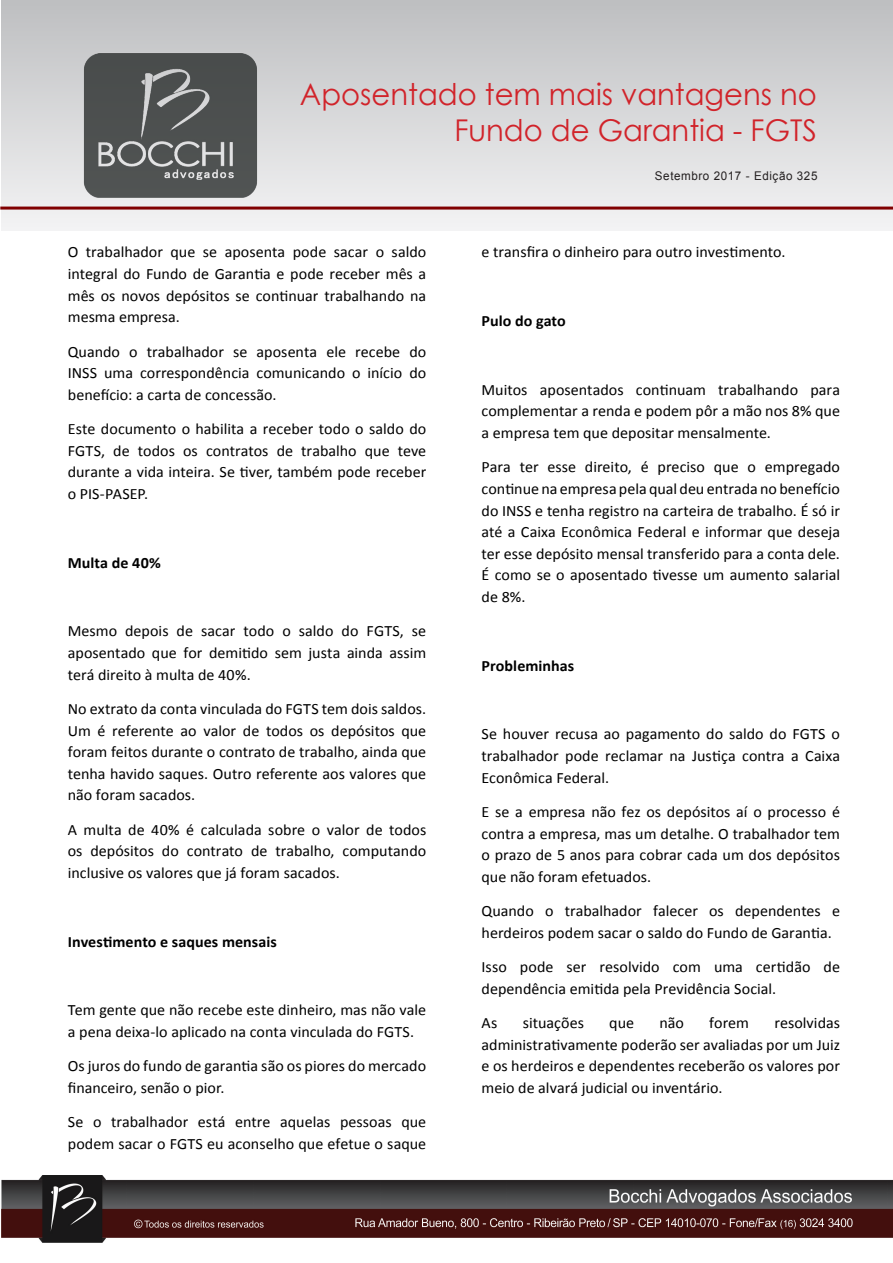
<style>
.page{position:relative;width:893px;height:1263px;background:#fff}
.page>*{position:absolute;margin:0;border:0;box-sizing:border-box;transform-origin:0 0}
.t1{font:30px/36px "Century Gothic";color:#d1232a;text-align:right}
.t2{font:15.75px/21.6px "Calibri";color:#000;text-align:justify}
.t3{font:700 15.75px "Calibri";letter-spacing:.005em;color:#000}
.t4{font:12px "Arial";letter-spacing:.05em;color:#231f20}
</style>
<div class="page">
<div style="left:1px;top:1px;width:892px;height:229px;background:linear-gradient(to bottom,#bdbfc1,#f3f3f4)"></div>
<img style="left:1px;top:1175px;width:892px;height:67px">
<svg style="left:0;top:207px;width:893px;height:3px;background:#902223"></svg>
<img style="left:55px;top:37px;width:227px;height:176px">
<p class="t1" style="left:300px;top:76px;width:518px">Aposentado tem mais vantagens no<br>Fundo de Garantia - FGTS</p>
<p class="t2" style="left:68px;top:241px;width:360px">O trabalhador que se aposenta pode sacar o saldo integral do Fundo de Garantia e pode receber mês a mês os novos depósitos se continuar trabalhando na mesma empresa.</p>
<p class="t2" style="left:68px;top:340px;width:360px">Quando o trabalhador se aposenta ele recebe do INSS uma correspondência comunicando o início do benefício: a carta de concessão.</p>
<p class="t2" style="left:68px;top:417px;width:360px">Este documento o habilita a receber todo o saldo do FGTS, de todos os contratos de trabalho que teve durante a vida inteira. Se tiver, também pode receber o PIS-PASEP.</p>
<p class="t3" style="left:68px;top:553px;width:94px">Multa de 40%</p>
<p class="t2" style="left:68px;top:620px;width:360px">Mesmo depois de sacar todo o saldo do FGTS, se aposentado que for demitido sem justa ainda assim terá direito à multa de 40%.</p>
<p class="t2" style="left:68px;top:697px;width:360px">No extrato da conta vinculada do FGTS tem dois saldos.<br>Um é referente ao valor de todos os depósitos que foram feitos durante o contrato de trabalho, ainda que tenha havido saques. Outro referente aos valores que não foram sacados.</p>
<p class="t2" style="left:68px;top:818px;width:360px">A multa de 40% é calculada sobre o valor de todos os depósitos do contrato de trabalho, computando inclusive os valores que já foram sacados.</p>
<p class="t3" style="left:68px;top:932px;width:211px">Investimento e saques mensais</p>
<p class="t2" style="left:68px;top:998px;width:360px">Tem gente que não recebe este dinheiro, mas não vale a pena deixa-lo aplicado na conta vinculada do FGTS.</p>
<p class="t2" style="left:68px;top:1054px;width:360px">Os juros do fundo de garantia são os piores do mercado financeiro, senão o pior.</p>
<p class="t2" style="left:68px;top:1110px;width:360px">Se o trabalhador está entre aquelas pessoas que podem sacar o FGTS eu aconselho que efetue o saque</p>
<p class="t4" style="left:655px;top:167px;width:164px">Setembro 2017 - Edição 325</p>
<p class="t2" style="left:482px;top:241px;width:305px">e transfira o dinheiro para outro investimento.</p>
<p class="t3" style="left:482px;top:311px;width:86px">Pulo do gato</p>
<p class="t2" style="left:482px;top:378px;width:360px">Muitos aposentados continuam trabalhando para complementar a renda e podem pôr a mão nos 8% que a empresa tem que depositar mensalmente.</p>
<p class="t2" style="left:482px;top:456px;width:360px">Para ter esse direito, é preciso que o empregado continue na empresa pela qual deu entrada no benefício do INSS e tenha registro na carteira de trabalho. É só ir até a Caixa Econômica Federal e informar que deseja ter esse depósito mensal transferido para a conta dele.<br>É como se o aposentado tivesse um aumento salarial de 8%.</p>
<p class="t3" style="left:482px;top:656px;width:94px">Probleminhas</p>
<p class="t2" style="left:482px;top:723px;width:360px">Se houver recusa ao pagamento do saldo do FGTS o trabalhador pode reclamar na Justiça contra a Caixa Econômica Federal.</p>
<p class="t2" style="left:482px;top:800px;width:360px">E se a empresa não fez os depósitos aí o processo é contra a empresa, mas um detalhe. O trabalhador tem o prazo de 5 anos para cobrar cada um dos depósitos que não foram efetuados.</p>
<p class="t2" style="left:482px;top:899px;width:360px">Quando o trabalhador falecer os dependentes e herdeiros podem sacar o saldo do Fundo de Garantia.</p>
<p class="t2" style="left:482px;top:955px;width:360px">Isso pode ser resolvido com uma certidão de dependência emitida pela Previdência Social.</p>
<p class="t2" style="left:482px;top:1011px;width:17px">As</p>
<p class="t2" style="left:523px;top:1011px;width:63px">situações</p>
<p class="t2" style="left:609px;top:1011px;width:26px">que</p>
<p class="t2" style="left:659px;top:1011px;width:26px">não</p>
<p class="t2" style="left:709px;top:1011px;width:41px">forem</p>
<p class="t2" style="left:482px;top:1011px;width:360px;text-indent:293px">resolvidas administrativamente poderão ser avaliadas por um Juiz e os herdeiros e dependentes receberão os valores por meio de alvará judicial ou inventário.</p>
</div>
